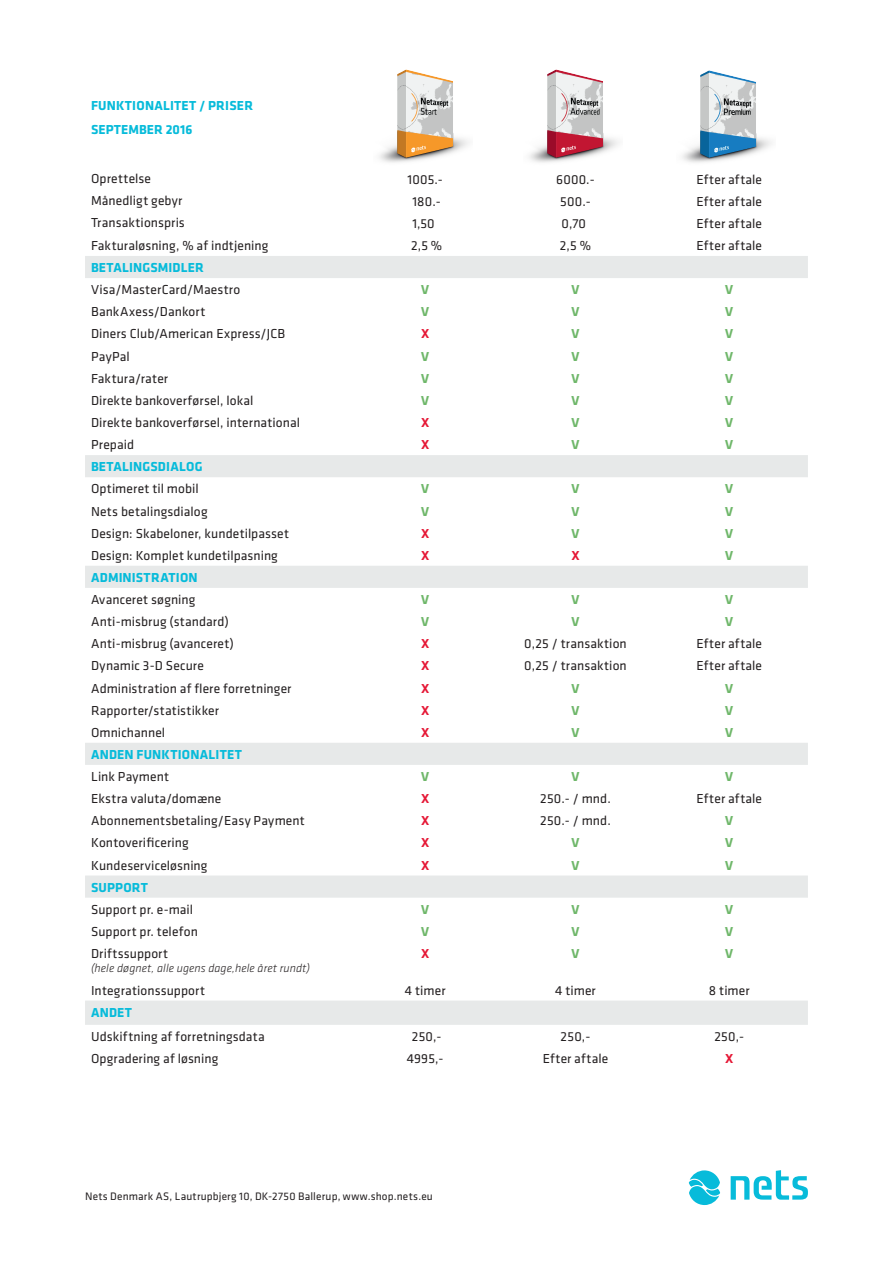
<style>
.page{position:relative;width:893px;height:1263px;background:#fff}
.page>*{position:absolute;margin:0;border:0;box-sizing:border-box;transform-origin:0 0}
.t1{font:13.5px/22.2px "Klavika";letter-spacing:.01em;color:#231f20}
.t2{font:700 13.5px/24.3px "Klavika";letter-spacing:.015em;color:#07bbda}
.t3{font:700 13.5px "Klavika";color:#6fb76a}
.t4{font:700 13.5px "Klavika";color:#e51836}
.t5{font:italic 300 12px "Klavika";letter-spacing:.01em;color:#231f20}
.t6{font:11.25px "Klavika";letter-spacing:.02em;color:#231f20}
</style>
<div class="page">
<svg style="left:689px;top:1170px;width:31px;height:35px"></svg>
<svg style="left:731px;top:1170px;width:77px;height:30px"></svg>
<img style="left:379px;top:69px;width:90px;height:94px">
<svg style="left:85px;top:256px;width:723px;height:769px"></svg>
<img style="left:682px;top:70px;width:90px;height:93px">
<img style="left:529px;top:69px;width:90px;height:94px">
<p class="t2" style="left:91px;top:93px;width:164px">FUNKTIONALITET / PRISER<br>SEPTEMBER 2016</p>
<p class="t1" style="left:91px;top:167px;width:179px">Oprettelse<br>Månedligt gebyr<br>Transaktionspris<br>Fakturaløsning, % af indtjening</p>
<p class="t1" style="left:407px;top:168px;width:37px">1005.-</p>
<p class="t1" style="left:556px;top:168px;width:40px">6000.-</p>
<p class="t1" style="left:696px;top:168px;width:67px">Efter aftale</p>
<p class="t1" style="left:412px;top:190px;width:30px">180.-</p>
<p class="t1" style="left:560px;top:190px;width:32px">500.-</p>
<p class="t1" style="left:696px;top:190px;width:67px">Efter aftale</p>
<p class="t1" style="left:412px;top:212px;width:24px">1,50</p>
<p class="t1" style="left:562px;top:212px;width:26px">0,70</p>
<p class="t1" style="left:696px;top:212px;width:67px">Efter aftale</p>
<p class="t1" style="left:411px;top:234px;width:33px">2,5 %</p>
<p class="t1" style="left:560px;top:234px;width:33px">2,5 %</p>
<p class="t1" style="left:696px;top:234px;width:67px">Efter aftale</p>
<p class="t2" style="left:91px;top:255px;width:114px">BETALINGSMIDLER</p>
<p class="t1" style="left:91px;top:278px;width:151px">Visa/MasterCard/Maestro</p>
<p class="t3" style="left:421px;top:280px;width:9px">V</p>
<p class="t3" style="left:571px;top:280px;width:9px">V</p>
<p class="t3" style="left:725px;top:280px;width:9px">V</p>
<p class="t1" style="left:91px;top:300px;width:116px">BankAxess/Dankort</p>
<p class="t3" style="left:421px;top:302px;width:9px">V</p>
<p class="t3" style="left:571px;top:302px;width:9px">V</p>
<p class="t3" style="left:725px;top:302px;width:9px">V</p>
<p class="t1" style="left:91px;top:322px;width:196px">Diners Club/American Express/JCB</p>
<p class="t4" style="left:421px;top:324px;width:10px">X</p>
<p class="t3" style="left:571px;top:324px;width:9px">V</p>
<p class="t3" style="left:725px;top:324px;width:9px">V</p>
<p class="t1" style="left:91px;top:345px;width:40px">PayPal</p>
<p class="t3" style="left:421px;top:346px;width:9px">V</p>
<p class="t3" style="left:571px;top:346px;width:9px">V</p>
<p class="t3" style="left:725px;top:346px;width:9px">V</p>
<p class="t1" style="left:91px;top:367px;width:79px">Faktura/rater</p>
<p class="t3" style="left:421px;top:368px;width:9px">V</p>
<p class="t3" style="left:571px;top:368px;width:9px">V</p>
<p class="t3" style="left:725px;top:368px;width:9px">V</p>
<p class="t1" style="left:91px;top:389px;width:164px">Direkte bankoverførsel, lokal</p>
<p class="t3" style="left:421px;top:391px;width:9px">V</p>
<p class="t3" style="left:571px;top:391px;width:9px">V</p>
<p class="t3" style="left:725px;top:391px;width:9px">V</p>
<p class="t1" style="left:91px;top:411px;width:211px">Direkte bankoverførsel, international</p>
<p class="t4" style="left:421px;top:413px;width:10px">X</p>
<p class="t3" style="left:571px;top:413px;width:9px">V</p>
<p class="t3" style="left:725px;top:413px;width:9px">V</p>
<p class="t1" style="left:91px;top:433px;width:45px">Prepaid</p>
<p class="t4" style="left:421px;top:435px;width:10px">X</p>
<p class="t3" style="left:571px;top:435px;width:9px">V</p>
<p class="t3" style="left:725px;top:435px;width:9px">V</p>
<p class="t2" style="left:91px;top:454px;width:113px">BETALINGSDIALOG</p>
<p class="t1" style="left:91px;top:477px;width:109px">Optimeret til mobil</p>
<p class="t3" style="left:421px;top:479px;width:9px">V</p>
<p class="t3" style="left:571px;top:479px;width:9px">V</p>
<p class="t3" style="left:725px;top:479px;width:9px">V</p>
<p class="t1" style="left:91px;top:499px;width:118px">Nets betalingsdialog</p>
<p class="t3" style="left:421px;top:501px;width:9px">V</p>
<p class="t3" style="left:571px;top:501px;width:9px">V</p>
<p class="t3" style="left:725px;top:501px;width:9px">V</p>
<p class="t1" style="left:91px;top:522px;width:200px">Design: Skabeloner, kundetilpasset</p>
<p class="t4" style="left:421px;top:523px;width:10px">X</p>
<p class="t3" style="left:571px;top:523px;width:9px">V</p>
<p class="t3" style="left:725px;top:523px;width:9px">V</p>
<p class="t1" style="left:91px;top:544px;width:188px">Design: Komplet kundetilpasning</p>
<p class="t4" style="left:421px;top:545px;width:10px">X</p>
<p class="t4" style="left:571px;top:545px;width:10px">X</p>
<p class="t3" style="left:725px;top:545px;width:9px">V</p>
<p class="t2" style="left:91px;top:565px;width:108px">ADMINISTRATION</p>
<p class="t1" style="left:91px;top:588px;width:106px">Avanceret søgning</p>
<p class="t3" style="left:421px;top:590px;width:9px">V</p>
<p class="t3" style="left:571px;top:590px;width:9px">V</p>
<p class="t3" style="left:725px;top:590px;width:9px">V</p>
<p class="t1" style="left:91px;top:610px;width:139px">Anti-misbrug (standard)</p>
<p class="t3" style="left:421px;top:612px;width:9px">V</p>
<p class="t3" style="left:571px;top:612px;width:9px">V</p>
<p class="t3" style="left:725px;top:612px;width:9px">V</p>
<p class="t1" style="left:91px;top:632px;width:144px">Anti-misbrug (avanceret)</p>
<p class="t4" style="left:421px;top:634px;width:10px">X</p>
<p class="t1" style="left:524px;top:632px;width:104px">0,25 / transaktion</p>
<p class="t1" style="left:696px;top:632px;width:67px">Efter aftale</p>
<p class="t1" style="left:91px;top:654px;width:114px">Dynamic 3-D Secure</p>
<p class="t4" style="left:421px;top:656px;width:10px">X</p>
<p class="t1" style="left:524px;top:654px;width:104px">0,25 / transaktion</p>
<p class="t1" style="left:696px;top:654px;width:67px">Efter aftale</p>
<p class="t1" style="left:91px;top:676px;width:202px">Administration af flere forretninger</p>
<p class="t4" style="left:421px;top:678px;width:10px">X</p>
<p class="t3" style="left:571px;top:678px;width:9px">V</p>
<p class="t3" style="left:725px;top:678px;width:9px">V</p>
<p class="t1" style="left:91px;top:699px;width:129px">Rapporter/statistikker</p>
<p class="t4" style="left:421px;top:700px;width:10px">X</p>
<p class="t3" style="left:571px;top:700px;width:9px">V</p>
<p class="t3" style="left:725px;top:700px;width:9px">V</p>
<p class="t1" style="left:91px;top:721px;width:76px">Omnichannel</p>
<p class="t4" style="left:421px;top:722px;width:10px">X</p>
<p class="t3" style="left:571px;top:722px;width:9px">V</p>
<p class="t3" style="left:725px;top:722px;width:9px">V</p>
<p class="t2" style="left:91px;top:742px;width:153px">ANDEN FUNKTIONALITET</p>
<p class="t1" style="left:91px;top:765px;width:80px">Link Payment</p>
<p class="t3" style="left:421px;top:767px;width:9px">V</p>
<p class="t3" style="left:571px;top:767px;width:9px">V</p>
<p class="t3" style="left:725px;top:767px;width:9px">V</p>
<p class="t1" style="left:91px;top:787px;width:132px">Ekstra valuta/domæne</p>
<p class="t4" style="left:421px;top:789px;width:10px">X</p>
<p class="t1" style="left:540px;top:787px;width:72px">250.- / mnd.</p>
<p class="t1" style="left:696px;top:787px;width:67px">Efter aftale</p>
<p class="t1" style="left:91px;top:809px;width:215px">Abonnementsbetaling/Easy Payment</p>
<p class="t4" style="left:421px;top:811px;width:10px">X</p>
<p class="t1" style="left:540px;top:809px;width:72px">250.- / mnd.</p>
<p class="t3" style="left:725px;top:811px;width:9px">V</p>
<p class="t1" style="left:91px;top:831px;width:99px">Kontoverificering</p>
<p class="t4" style="left:421px;top:833px;width:10px">X</p>
<p class="t3" style="left:571px;top:833px;width:9px">V</p>
<p class="t3" style="left:725px;top:833px;width:9px">V</p>
<p class="t1" style="left:91px;top:853px;width:118px">Kundeserviceløsning</p>
<p class="t4" style="left:421px;top:855px;width:10px">X</p>
<p class="t3" style="left:571px;top:855px;width:9px">V</p>
<p class="t3" style="left:725px;top:855px;width:9px">V</p>
<p class="t2" style="left:91px;top:874px;width:58px">SUPPORT</p>
<p class="t1" style="left:91px;top:898px;width:104px">Support pr. e-mail</p>
<p class="t3" style="left:421px;top:899px;width:9px">V</p>
<p class="t3" style="left:571px;top:899px;width:9px">V</p>
<p class="t3" style="left:725px;top:899px;width:9px">V</p>
<p class="t1" style="left:91px;top:920px;width:108px">Support pr. telefon</p>
<p class="t3" style="left:421px;top:922px;width:9px">V</p>
<p class="t3" style="left:571px;top:922px;width:9px">V</p>
<p class="t3" style="left:725px;top:922px;width:9px">V</p>
<p class="t1" style="left:91px;top:942px;width:79px">Driftssupport</p>
<p class="t5" style="left:91px;top:961px;width:221px">(hele døgnet, alle ugens dage,hele året rundt)</p>
<p class="t4" style="left:421px;top:944px;width:10px">X</p>
<p class="t3" style="left:571px;top:944px;width:9px">V</p>
<p class="t3" style="left:725px;top:944px;width:9px">V</p>
<p class="t1" style="left:91px;top:978px;width:115px">Integrationssupport</p>
<p class="t1" style="left:405px;top:978px;width:42px">4 timer</p>
<p class="t1" style="left:555px;top:978px;width:42px">4 timer</p>
<p class="t1" style="left:709px;top:978px;width:42px">8 timer</p>
<p class="t2" style="left:91px;top:999px;width:43px">ANDET</p>
<p class="t1" style="left:91px;top:1025px;width:175px">Udskiftning af forretningsdata</p>
<p class="t1" style="left:412px;top:1025px;width:31px">250,-</p>
<p class="t1" style="left:561px;top:1025px;width:31px">250,-</p>
<p class="t1" style="left:714px;top:1025px;width:31px">250,-</p>
<p class="t1" style="left:91px;top:1047px;width:129px">Opgradering af løsning</p>
<p class="t1" style="left:407px;top:1047px;width:38px">4995,-</p>
<p class="t1" style="left:543px;top:1047px;width:67px">Efter aftale</p>
<p class="t4" style="left:725px;top:1049px;width:10px">X</p>
<p class="t6" style="left:85px;top:1189px;width:349px">Nets Denmark AS, Lautrupbjerg 10, DK-2750 Ballerup, www.shop.nets.eu</p>
</div>
